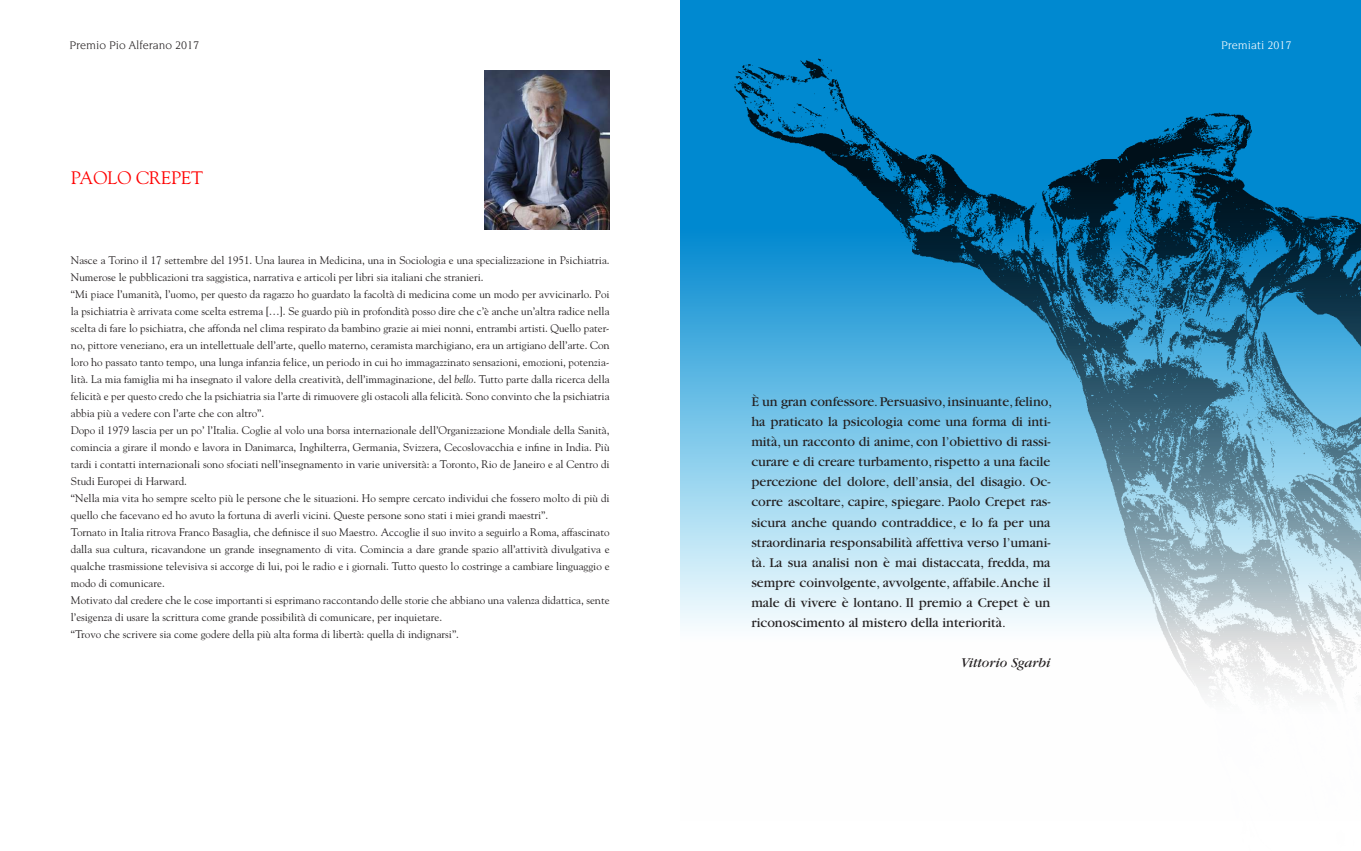
<style>
.page{position:relative;width:1361px;height:851px;background:#fff}
.page>*{position:absolute;margin:0;border:0;box-sizing:border-box;transform-origin:0 0}
.t1{font:18px "Goudy";color:#f00}
.t2{font:14px/20px "Garamond";color:#231f20}
.t3{font:italic 14px "Garamond";color:#231f20}
.t4{font:12px "Novarese";color:#231f20}
.t5{font:12px "Novarese";color:#fff}
.t6{font:11px/17px "Goudy";color:#231f20}
.s1{font-style:italic}
</style>
<div class="page">
<svg style="left:680px;top:0;width:681px;height:627px;background:#299dd8"></svg>
<img style="left:704px;top:20px;width:657px;height:675px">
<img style="left:484px;top:71px;width:125px;height:159px">
<p class="t4" style="left:69px;top:39px;width:131px">Premio Pio Alferano 2017</p>
<p class="t5" style="left:1221px;top:39px;width:72px">Premiati 2017</p>
<h1 class="t1" style="left:71px;top:167px;width:134px">PAOLO CREPET</h1>
<p class="t6" style="left:71px;top:251px;width:540px">Nasce a Torino il 17 settembre del 1951. Una laurea in Medicina, una in Sociologia e una specializzazione in Psichiatria.<br>Numerose le pubblicazioni tra saggistica, narrativa e articoli per libri sia italiani che stranieri.<br>“Mi piace l’umanità, l’uomo, per questo da ragazzo ho guardato la facoltà di medicina come un modo per avvicinarlo. Poi la psichiatria è arrivata come scelta estrema […]. Se guardo più in profondità posso dire che c’è anche un’altra radice nella scelta di fare lo psichiatra, che affonda nel clima respirato da bambino grazie ai miei nonni, entrambi artisti. Quello pater&shy;no, pittore veneziano, era un intellettuale dell’arte, quello materno, ceramista marchigiano, era un artigiano dell’arte. Con loro ho passato tanto tempo, una lunga infanzia felice, un periodo in cui ho immagazzinato sensazioni, emozioni, potenzia&shy;lità. La mia famiglia mi ha insegnato il valore della creatività, dell’immaginazione, del <span class="s1">bello</span>. Tutto parte dalla ricerca della felicità e per questo credo che la psichiatria sia l’arte di rimuovere gli ostacoli alla felicità. Sono convinto che la psichiatria abbia più a vedere con l’arte che con altro”.<br>Dopo il 1979 lascia per un po’ l’Italia. Coglie al volo una borsa internazionale dell’Organizzazione Mondiale della Sanità, comincia a girare il mondo e lavora in Danimarca, Inghilterra, Germania, Svizzera, Cecoslovacchia e infine in India. Più tardi i contatti internazionali sono sfociati nell’insegnamento in varie università: a Toronto, Rio de Janeiro e al Centro di Studi Europei di Harward.<br>“Nella mia vita ho sempre scelto più le persone che le situazioni. Ho sempre cercato individui che fossero molto di più di quello che facevano ed ho avuto la fortuna di averli vicini. Queste persone sono stati i miei grandi maestri”.<br>Tornato in Italia ritrova Franco Basaglia, che definisce il suo Maestro. Accoglie il suo invito a seguirlo a Roma, affascinato dalla sua cultura, ricavandone un grande insegnamento di vita. Comincia a dare grande spazio all’attività divulgativa e qualche trasmissione televisiva si accorge di lui, poi le radio e i giornali. Tutto questo lo costringe a cambiare linguaggio e modo di comunicare.<br>Motivato dal credere che le cose importanti si esprimano raccontando delle storie che abbiano una valenza didattica, sente l’esigenza di usare la scrittura come grande possibilità di comunicare, per inquietare.<br>“Trovo che scrivere sia come godere della più alta forma di libertà: quella di indignarsi”.</p>
<p class="t2" style="left:751px;top:392px;width:302px">È un gran confessore. Persuasivo, insinuante, felino, ha praticato la psicologia come una forma di inti&shy;mità, un racconto di anime, con l’obiettivo di rassi&shy;curare e di creare turbamento, rispetto a una facile percezione del dolore, dell’ansia, del disagio. Oc&shy;corre ascoltare, capire, spiegare. Paolo Crepet ras&shy;sicura anche quando contraddice, e lo fa per una straordinaria responsabilità affettiva verso l’umani&shy;tà. La sua analisi non è mai distaccata, fredda, ma sempre coinvolgente, avvolgente, affabile. Anche il male di vivere è lontano. Il premio a Crepet è un riconoscimento al mistero della interiorità.</p>
<p class="t3" style="left:960px;top:655px;width:91px">Vittorio Sgarbi</p>
</div>
